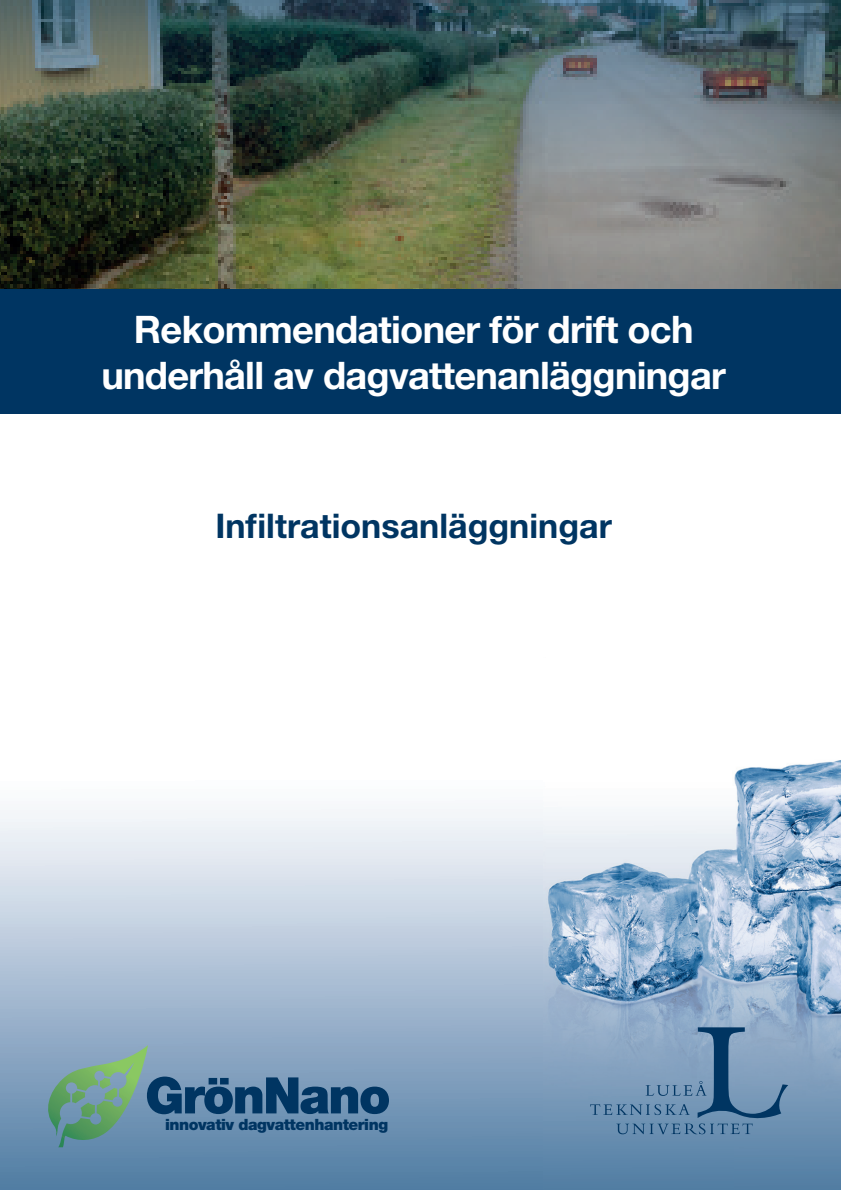
<style>
.page{position:relative;width:841px;height:1190px;background:#fff}
.page>*{position:absolute;margin:0;border:0;box-sizing:border-box;transform-origin:0 0}
.t1{font:700 38px/45.6px "Helvetica Neue";letter-spacing:-.02em;color:#fff;text-align:center}
.t2{font:700 34px "Helvetica Neue";color:#003562}
.t3{font:900 15.6px "Helvetica Neue";letter-spacing:-.03em;color:#003562}
</style>
<div class="page">
<svg style="left:0;top:809px;width:543px;height:381px;background:#abbfd4"></svg>
<img style="left:543px;top:760px;width:298px;height:430px">
<img style="left:0;top:235px;width:841px;height:54px">
<img style="left:0;top:0;width:841px;height:235px">
<div style="left:0;top:289px;width:841px;height:125px;background:#003562"></div>
<svg style="left:43px;top:1045px;width:346px;height:102px;background:#658ca2"></svg>
<svg style="left:590px;top:1027px;width:198px;height:107px;background:#6f91b1"></svg>
<p class="t1" style="left:101px;top:306px;width:626px">Rekommendationer för drift och underhåll av dagvattenanläggningar</p>
<p class="t2" style="left:215px;top:504px;width:398px">Infiltrationsanläggningar</p>
<p class="t3" style="left:165px;top:1115px;width:224px">innovativ dagvattenhantering</p>
</div>
